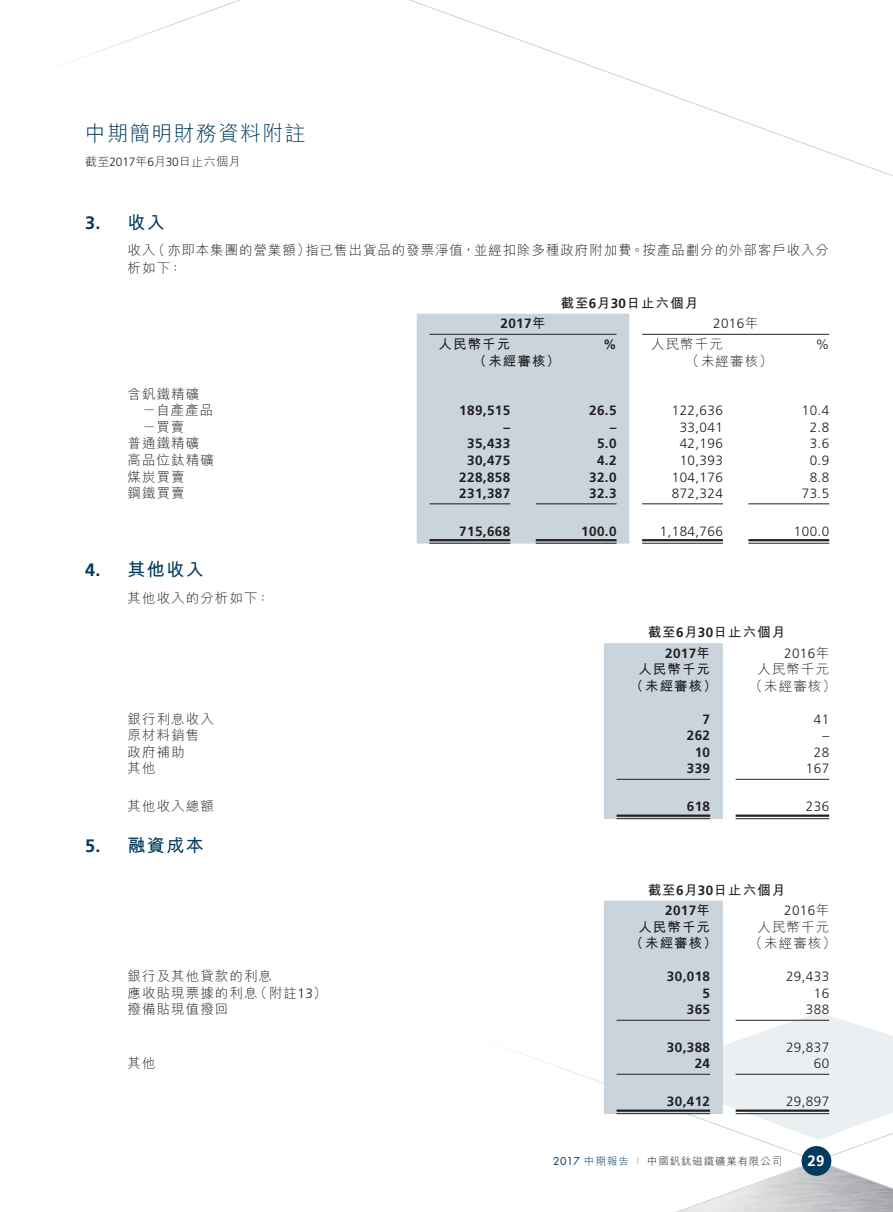
<style>
.page{position:relative;width:893px;height:1212px;background:#fff}
.page>*{position:absolute;margin:0;border:0;box-sizing:border-box;transform-origin:0 0}
.t1{font:300 21px "M Hei HK";letter-spacing:.055em;color:#003a5c}
.Heading_1{font:700 18px "M Hei HK";letter-spacing:.08em;color:#003a5c}
.Heading_1-2{font:700 18px "Frutiger LT Std";color:#003a5c}
.t2{font:700 15px "Frutiger LT Std";color:#fff}
.Body_Text{font:300 13.5px/18px "M Hei HK";letter-spacing:.08em;color:#231f20}
.Body_Text-2{font:300 13.5px "Frutiger LT Std";letter-spacing:.03em;color:#231f20}
.Body_Text-3{font:700 13.5px "Frutiger LT Std";letter-spacing:.03em;color:#231f20}
.Body_Text-4{font:700 13.5px "M Hei HK";letter-spacing:.08em;color:#231f20}
.t3{font:300 12px "M Hei HK";letter-spacing:.04em;color:#231f20}
.t4{font:300 10.5px "M Hei HK";letter-spacing:.08em;color:#231f20}
.s1{font-family:"Frutiger LT Std"}
.s2{font-family:"M Hei HK"}
.s3{font-family:"Futura Std";font-weight:400;color:#003a5c}
.s4{color:#003a5c}
.s5{font-family:"Futura Std";font-weight:400;font-size:9px;color:#a8a9ad}
</style>
<div class="page">
<svg style="left:510px;top:1049px;width:383px;height:163px"></svg>
<svg style="left:70px;top:0;width:823px;height:177px"></svg>
<div style="left:801px;top:1146px;width:30px;height:30px;background:#003a5c;border-radius:50%"></div>
<div style="left:417px;top:314px;width:212px;height:230px;background:#c9d4dc"></div>
<hr style="left:429px;top:334px;width:188px;height:1px;background:#231f20">
<hr style="left:642px;top:334px;width:187px;height:1px;background:#231f20">
<hr style="left:429px;top:503px;width:81px;height:1px;background:#231f20">
<hr style="left:536px;top:503px;width:81px;height:1px;background:#231f20">
<hr style="left:642px;top:503px;width:81px;height:1px;background:#231f20">
<hr style="left:748px;top:503px;width:81px;height:1px;background:#231f20">
<hr style="left:429px;top:539px;width:81px;height:2px;background:#231f20">
<hr style="left:429px;top:543px;width:81px;height:1px;background:#231f20">
<hr style="left:536px;top:539px;width:81px;height:2px;background:#231f20">
<hr style="left:536px;top:543px;width:81px;height:1px;background:#231f20">
<hr style="left:642px;top:539px;width:81px;height:2px;background:#231f20">
<hr style="left:642px;top:543px;width:81px;height:1px;background:#231f20">
<hr style="left:748px;top:539px;width:81px;height:2px;background:#231f20">
<hr style="left:748px;top:543px;width:81px;height:1px;background:#231f20">
<div style="left:604px;top:643px;width:119px;height:176px;background:#c9d4dc"></div>
<hr style="left:617px;top:779px;width:93px;height:1px;background:#231f20">
<hr style="left:736px;top:779px;width:93px;height:1px;background:#231f20">
<hr style="left:617px;top:814px;width:93px;height:3px;background:#231f20">
<hr style="left:617px;top:818px;width:93px;height:1px;background:#231f20">
<hr style="left:736px;top:814px;width:93px;height:3px;background:#231f20">
<hr style="left:736px;top:818px;width:93px;height:1px;background:#231f20">
<svg style="left:604px;top:900px;width:289px;height:240px"></svg>
<hr style="left:617px;top:1020px;width:93px;height:1px;background:#231f20">
<hr style="left:736px;top:1020px;width:93px;height:1px;background:#231f20">
<hr style="left:617px;top:1074px;width:93px;height:1px;background:#231f20">
<hr style="left:736px;top:1074px;width:93px;height:1px;background:#231f20">
<hr style="left:617px;top:1109px;width:93px;height:3px;background:#231f20">
<hr style="left:617px;top:1113px;width:93px;height:1px;background:#231f20">
<hr style="left:736px;top:1109px;width:93px;height:3px;background:#231f20">
<hr style="left:736px;top:1113px;width:93px;height:1px;background:#231f20">
<h1 class="t1" style="left:85px;top:122px;width:222px">中期簡明財務資料附註</h1>
<p class="t3" style="left:85px;top:155px;width:157px">截至<span class="s1">2017</span>年<span class="s1">6</span>月<span class="s1">30</span>日止六個月</p>
<p class="Heading_1-2" style="left:85px;top:212px;width:81px">3. <span class="s2">收入</span></p>
<p class="Body_Text" style="left:128px;top:241px;width:703px">收入（亦即本集團的營業額）指已售出貨品的發票淨值，並經扣除多種政府附加費。按產品劃分的外部客戶收入分析如下：</p>
<p class="Body_Text-4" style="left:560px;top:293px;width:139px">截至<span class="s1">6</span>月<span class="s1">30</span>日止六個月</p>
<p class="Body_Text-3" style="left:500px;top:316px;width:47px">2017<span class="s2">年</span></p>
<p class="Body_Text-2" style="left:713px;top:316px;width:47px">2016<span class="s2">年</span></p>
<p class="Body_Text-4" style="left:439px;top:335px;width:73px">人民幣千元</p>
<p class="Body_Text-3" style="left:603px;top:337px;width:15px">%</p>
<p class="Body_Text" style="left:651px;top:335px;width:73px">人民幣千元</p>
<p class="Body_Text-2" style="left:816px;top:337px;width:15px">%</p>
<p class="Body_Text-4" style="left:473px;top:351px;width:88px">（未經審核）</p>
<p class="Body_Text" style="left:686px;top:352px;width:88px">（未經審核）</p>
<p class="Body_Text" style="left:128px;top:385px;width:73px">含釩鐵精礦</p>
<p class="Body_Text" style="left:142px;top:401px;width:73px">－自產產品</p>
<p class="Body_Text-3" style="left:459px;top:403px;width:53px">189,515</p>
<p class="Body_Text-3" style="left:589px;top:403px;width:29px">26.5</p>
<p class="Body_Text-2" style="left:672px;top:403px;width:53px">122,636</p>
<p class="Body_Text-2" style="left:802px;top:403px;width:29px">10.4</p>
<p class="Body_Text" style="left:142px;top:418px;width:43px">－買賣</p>
<p class="Body_Text-3" style="left:503px;top:419px;width:8px">–</p>
<p class="Body_Text-3" style="left:610px;top:419px;width:8px">–</p>
<p class="Body_Text-2" style="left:680px;top:420px;width:45px">33,041</p>
<p class="Body_Text-2" style="left:810px;top:420px;width:21px">2.8</p>
<p class="Body_Text" style="left:128px;top:434px;width:73px">普通鐵精礦</p>
<p class="Body_Text-3" style="left:467px;top:436px;width:45px">35,433</p>
<p class="Body_Text-3" style="left:597px;top:436px;width:21px">5.0</p>
<p class="Body_Text-2" style="left:680px;top:436px;width:45px">42,196</p>
<p class="Body_Text-2" style="left:810px;top:436px;width:21px">3.6</p>
<p class="Body_Text" style="left:128px;top:451px;width:88px">高品位鈦精礦</p>
<p class="Body_Text-3" style="left:467px;top:452px;width:45px">30,475</p>
<p class="Body_Text-3" style="left:597px;top:452px;width:21px">4.2</p>
<p class="Body_Text-2" style="left:680px;top:453px;width:45px">10,393</p>
<p class="Body_Text-2" style="left:810px;top:453px;width:21px">0.9</p>
<p class="Body_Text" style="left:128px;top:467px;width:59px">煤炭買賣</p>
<p class="Body_Text-3" style="left:459px;top:469px;width:53px">228,858</p>
<p class="Body_Text-3" style="left:589px;top:469px;width:29px">32.0</p>
<p class="Body_Text-2" style="left:672px;top:469px;width:53px">104,176</p>
<p class="Body_Text-2" style="left:810px;top:469px;width:21px">8.8</p>
<p class="Body_Text" style="left:128px;top:484px;width:59px">鋼鐵買賣</p>
<p class="Body_Text-3" style="left:459px;top:485px;width:53px">231,387</p>
<p class="Body_Text-3" style="left:589px;top:485px;width:29px">32.3</p>
<p class="Body_Text-2" style="left:672px;top:486px;width:53px">872,324</p>
<p class="Body_Text-2" style="left:802px;top:486px;width:29px">73.5</p>
<p class="Body_Text-3" style="left:459px;top:523px;width:53px">715,668</p>
<p class="Body_Text-3" style="left:581px;top:523px;width:37px">100.0</p>
<p class="Body_Text-2" style="left:660px;top:523px;width:65px">1,184,766</p>
<p class="Body_Text-2" style="left:794px;top:523px;width:37px">100.0</p>
<p class="Heading_1" style="left:85px;top:556px;width:120px"><span class="s1">4.</span> 其他收入</p>
<p class="Body_Text" style="left:128px;top:588px;width:144px">其他收入的分析如下：</p>
<p class="Body_Text-4" style="left:648px;top:622px;width:139px">截至<span class="s1">6</span>月<span class="s1">30</span>日止六個月</p>
<p class="Body_Text-3" style="left:665px;top:645px;width:47px">2017<span class="s2">年</span></p>
<p class="Body_Text-2" style="left:784px;top:646px;width:47px">2016<span class="s2">年</span></p>
<p class="Body_Text-4" style="left:638px;top:660px;width:73px">人民幣千元</p>
<p class="Body_Text" style="left:757px;top:660px;width:73px">人民幣千元</p>
<p class="Body_Text-4" style="left:630px;top:676px;width:88px">（未經審核）</p>
<p class="Body_Text" style="left:749px;top:677px;width:88px">（未經審核）</p>
<p class="Body_Text" style="left:128px;top:710px;width:88px">銀行利息收入</p>
<p class="Body_Text-3" style="left:703px;top:711px;width:9px">7</p>
<p class="Body_Text-2" style="left:814px;top:712px;width:17px">41</p>
<p class="Body_Text" style="left:128px;top:726px;width:73px">原材料銷售</p>
<p class="Body_Text-3" style="left:687px;top:728px;width:25px">262</p>
<p class="Body_Text-2" style="left:822px;top:728px;width:8px">–</p>
<p class="Body_Text" style="left:128px;top:743px;width:59px">政府補助</p>
<p class="Body_Text-3" style="left:695px;top:744px;width:17px">10</p>
<p class="Body_Text-2" style="left:814px;top:745px;width:17px">28</p>
<p class="Body_Text" style="left:128px;top:759px;width:30px">其他</p>
<p class="Body_Text-3" style="left:687px;top:761px;width:25px">339</p>
<p class="Body_Text-2" style="left:806px;top:761px;width:25px">167</p>
<p class="Body_Text" style="left:128px;top:797px;width:88px">其他收入總額</p>
<p class="Body_Text-3" style="left:687px;top:798px;width:25px">618</p>
<p class="Body_Text-2" style="left:806px;top:799px;width:25px">236</p>
<p class="Heading_1" style="left:85px;top:832px;width:120px"><span class="s1">5.</span> 融資成本</p>
<p class="Body_Text-4" style="left:648px;top:880px;width:139px">截至<span class="s1">6</span>月<span class="s1">30</span>日止六個月</p>
<p class="Body_Text-3" style="left:665px;top:903px;width:47px">2017<span class="s2">年</span></p>
<p class="Body_Text-2" style="left:784px;top:903px;width:47px">2016<span class="s2">年</span></p>
<p class="Body_Text-4" style="left:638px;top:917px;width:73px">人民幣千元</p>
<p class="Body_Text" style="left:757px;top:918px;width:73px">人民幣千元</p>
<p class="Body_Text-4" style="left:630px;top:933px;width:88px">（未經審核）</p>
<p class="Body_Text" style="left:749px;top:934px;width:88px">（未經審核）</p>
<p class="Body_Text" style="left:128px;top:967px;width:146px">銀行及其他貸款的利息</p>
<p class="Body_Text-3" style="left:667px;top:969px;width:45px">30,018</p>
<p class="Body_Text-2" style="left:786px;top:969px;width:45px">29,433</p>
<p class="Body_Text" style="left:128px;top:984px;width:201px">應收貼現票據的利息（附註<span class="s1">13</span>）</p>
<p class="Body_Text-3" style="left:703px;top:985px;width:9px">5</p>
<p class="Body_Text-2" style="left:814px;top:985px;width:17px">16</p>
<p class="Body_Text" style="left:128px;top:1000px;width:102px">撥備貼現值撥回</p>
<p class="Body_Text-3" style="left:687px;top:1002px;width:25px">365</p>
<p class="Body_Text-2" style="left:806px;top:1002px;width:25px">388</p>
<p class="Body_Text-3" style="left:667px;top:1039px;width:45px">30,388</p>
<p class="Body_Text-2" style="left:786px;top:1039px;width:45px">29,837</p>
<p class="Body_Text" style="left:128px;top:1054px;width:30px">其他</p>
<p class="Body_Text-3" style="left:695px;top:1056px;width:17px">24</p>
<p class="Body_Text-2" style="left:814px;top:1056px;width:17px">60</p>
<p class="Body_Text-3" style="left:667px;top:1093px;width:45px">30,412</p>
<p class="Body_Text-2" style="left:786px;top:1093px;width:45px">29,897</p>
<p class="t4" style="left:553px;top:1156px;width:231px"><span class="s3">2017</span> <span class="s4">中期報告</span> <span class="s5">I</span> 中國釩鈦磁鐵礦業有限公司</p>
<p class="t2" style="left:807px;top:1152px;width:19px">29</p>
</div>
